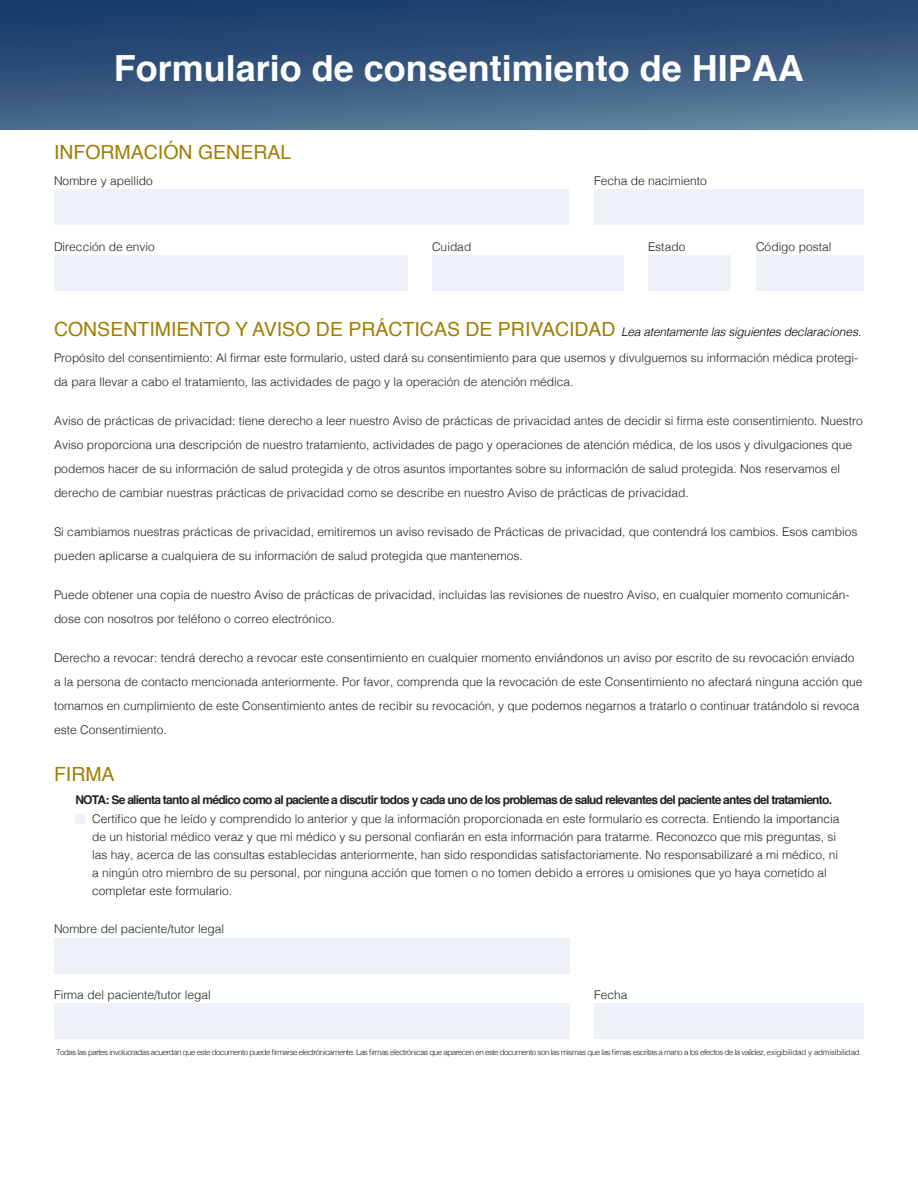
<style>
.page{position:relative;width:918px;height:1188px;background:#fff}
.page>*{position:absolute;margin:0;border:0;box-sizing:border-box;transform-origin:0 0}
.t1{font:700 36px "Helvetica";color:#fff}
.t2{font:19.5px "Helvetica";color:#a07e02}
.t3{font:300 12px/24px "Helvetica";color:#231f20}
.t4{font:700 12px "Helvetica";letter-spacing:-.06em;color:#231f20}
.t5{font:300 7.95px "Helvetica";letter-spacing:-.06em;color:#231f20}
.s1{font-weight:300;font-style:italic;font-size:12px;color:#000}
</style>
<div class="page">
<svg style="left:1px;top:1px;width:916px;height:129px;background:#385980"></svg>
<div style="left:54px;top:189px;width:514px;height:36px;background:#eff1f8"></div>
<div style="left:594px;top:189px;width:270px;height:36px;background:#eff1f8"></div>
<div style="left:54px;top:255px;width:354px;height:36px;background:#eff1f8"></div>
<div style="left:433px;top:255px;width:191px;height:36px;background:#eff1f8"></div>
<div style="left:649px;top:255px;width:82px;height:36px;background:#eff1f8"></div>
<div style="left:756px;top:255px;width:108px;height:36px;background:#eff1f8"></div>
<div style="left:54px;top:1003px;width:515px;height:36px;background:#eff1f8"></div>
<div style="left:54px;top:938px;width:515px;height:36px;background:#eff1f8"></div>
<div style="left:594px;top:1003px;width:270px;height:36px;background:#eff1f8"></div>
<div style="left:75px;top:814px;width:10px;height:10px;background:#eff1f8"></div>
<p class="t1" style="left:114px;top:40px;width:692px">Formulario de consentimiento de HIPAA</p>
<p class="t2" style="left:54px;top:137px;width:239px">INFORMACIÓN GENERAL</p>
<p class="t3" style="left:54px;top:168px;width:100px">Nombre y apellido</p>
<p class="t3" style="left:594px;top:168px;width:114px">Fecha de nacimiento</p>
<p class="t3" style="left:54px;top:234px;width:102px">Dirección de envio</p>
<p class="t3" style="left:432px;top:234px;width:41px">Cuidad</p>
<p class="t3" style="left:648px;top:234px;width:39px">Estado</p>
<p class="t3" style="left:756px;top:234px;width:77px">Código postal</p>
<p class="t2" style="left:54px;top:314px;width:809px">CONSENTIMIENTO Y AVISO DE PRÁCTICAS DE PRIVACIDAD <span class="s1">Lea atentamente las siguientes declaraciones.</span></p>
<p class="t3" style="left:54px;top:345px;width:806px">Propósito del consentimiento: Al firmar este formulario, usted dará su consentimiento para que usemos y divulguemos su información médica protegi&shy;da para llevar a cabo el tratamiento, las actividades de pago y la operación de atención médica.</p>
<p class="t3" style="left:54px;top:408px;width:810px">Aviso de prácticas de privacidad: tiene derecho a leer nuestro Aviso de prácticas de privacidad antes de decidir si firma este consentimiento. Nuestro Aviso proporciona una descripción de nuestro tratamiento, actividades de pago y operaciones de atención médica, de los usos y divulgaciones que podemos hacer de su información de salud protegida y de otros asuntos importantes sobre su información de salud protegida. Nos reservamos el derecho de cambiar nuestras prácticas de privacidad como se describe en nuestro Aviso de prácticas de privacidad.</p>
<p class="t3" style="left:54px;top:519px;width:805px">Si cambiamos nuestras prácticas de privacidad, emitiremos un aviso revisado de Prácticas de privacidad, que contendrá los cambios. Esos cambios pueden aplicarse a cualquiera de su información de salud protegida que mantenemos.</p>
<p class="t3" style="left:54px;top:582px;width:797px">Puede obtener una copia de nuestro Aviso de prácticas de privacidad, incluidas las revisiones de nuestro Aviso, en cualquier momento comunicán&shy;dose con nosotros por teléfono o correo electrónico.</p>
<p class="t3" style="left:54px;top:645px;width:810px">Derecho a revocar: tendrá derecho a revocar este consentimiento en cualquier momento enviándonos un aviso por escrito de su revocación enviado a la persona de contacto mencionada anteriormente. Por favor, comprenda que la revocación de este Consentimiento no afectará ninguna acción que tomamos en cumplimiento de este Consentimiento antes de recibir su revocación, y que podemos negarnos a tratarlo o continuar tratándolo si revoca este Consentimiento.</p>
<p class="t2" style="left:54px;top:759px;width:62px">FIRMA</p>
<p class="t4" style="left:75px;top:790px;width:758px">NOTA: Se alienta tanto al médico como al paciente a discutir todos y cada uno de los problemas de salud relevantes del paciente antes del tratamiento.</p>
<p class="t3" style="left:92px;top:809px;width:749px;line-height:18px">Certifico que he leído y comprendido lo anterior y que la información proporcionada en este formulario es correcta. Entiendo la importancia de un historial médico veraz y que mi médico y su personal confiarán en esta información para tratarme. Reconozco que mis preguntas, si las hay, acerca de las consultas establecidas anteriormente, han sido respondidas satisfactoriamente. No responsabilizaré a mi médico, ni a ningún otro miembro de su personal, por ninguna acción que tomen o no tomen debido a errores u omisiones que yo haya cometido al completar este formulario.</p>
<p class="t3" style="left:54px;top:916px;width:172px">Nombre del paciente/tutor legal</p>
<p class="t3" style="left:54px;top:982px;width:158px">Firma del paciente/tutor legal</p>
<p class="t3" style="left:594px;top:982px;width:35px">Fecha</p>
<p class="t5" style="left:56px;top:1045px;width:807px">Todas las partes involucradas acuerdan que este documento puede firmarse electrónicamente. Las firmas electrónicas que aparecen en este documento son las mismas que las firmas escritas a mano a los efectos de la validez, exigibilidad y admisibilidad.</p>
</div>
